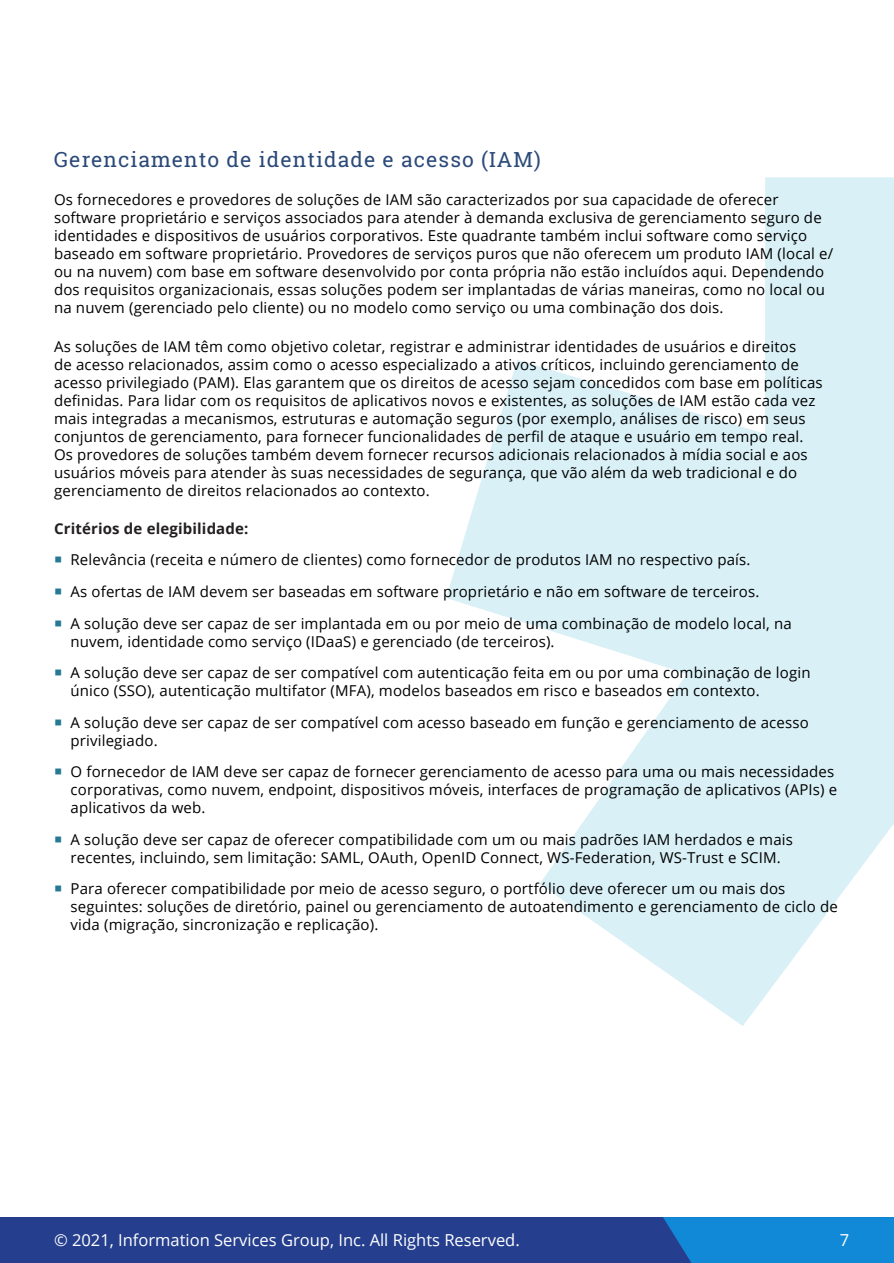
<style>
.page{position:relative;width:894px;height:1263px;background:#fff}
.page>*{position:absolute;margin:0;border:0;box-sizing:border-box;transform-origin:0 0}
.Body_Copy{font:21px "Roboto Slab";letter-spacing:.05em;color:#2b4a79}
.t1{font:16.5px "Open Sans";color:#fff}
.Body_Copy-2{font:15px/18px "Open Sans";letter-spacing:.01em;color:#000}
.Body_Copy-3{font:700 15px "Open Sans";letter-spacing:.01em;color:#231f20}
</style>
<div class="page">
<div style="left:0;top:1217px;width:893px;height:46px;background:#253f8e"></div>
<div style="left:663px;top:1217px;width:230px;height:46px;background:#1289d7"></div>
<svg style="left:446px;top:177px;width:447px;height:849px;fill:#d9f0f6"></svg>
<p class="Body_Copy" style="left:54px;top:145px;width:488px">Gerenciamento de identidade e acesso (IAM)</p>
<p class="Body_Copy-2" style="left:54px;top:190px;width:780px">Os fornecedores e provedores de soluções de IAM são caracterizados por sua capacidade de oferecer software proprietário e serviços associados para atender à demanda exclusiva de gerenciamento seguro de identidades e dispositivos de usuários corporativos. Este quadrante também inclui software como serviço baseado em software proprietário. Provedores de serviços puros que não oferecem um produto IAM (local e/ ou na nuvem) com base em software desenvolvido por conta própria não estão incluídos aqui. Dependendo dos requisitos organizacionais, essas soluções podem ser implantadas de várias maneiras, como no local ou na nuvem (gerenciado pelo cliente) ou no modelo como serviço ou uma combinação dos dois.</p>
<p class="Body_Copy-2" style="left:54px;top:337px;width:770px">As soluções de IAM têm como objetivo coletar, registrar e administrar identidades de usuários e direitos<br>de acesso relacionados, assim como o acesso especializado a ativos críticos, incluindo gerenciamento de acesso privilegiado (PAM). Elas garantem que os direitos de acesso sejam concedidos com base em políticas definidas. Para lidar com os requisitos de aplicativos novos e existentes, as soluções de IAM estão cada vez mais integradas a mecanismos, estruturas e automação seguros (por exemplo, análises de risco) em seus conjuntos de gerenciamento, para fornecer funcionalidades de perfil de ataque e usuário em tempo real.<br>Os provedores de soluções também devem fornecer recursos adicionais relacionados à mídia social e aos usuários móveis para atender às suas necessidades de segurança, que vão além da web tradicional e do gerenciamento de direitos relacionados ao contexto.</p>
<p class="Body_Copy-3" style="left:54px;top:518px;width:196px">Critérios de elegibilidade:</p>
<p class="Body_Copy-2" style="left:70px;top:550px;width:681px">Relevância (receita e número de clientes) como fornecedor de produtos IAM no respectivo país.</p>
<p class="Body_Copy-2" style="left:70px;top:582px;width:690px">As ofertas de IAM devem ser baseadas em software proprietário e não em software de terceiros.</p>
<p class="Body_Copy-2" style="left:70px;top:613px;width:722px">A solução deve ser capaz de ser implantada em ou por meio de uma combinação de modelo local, na nuvem, identidade como serviço (IDaaS) e gerenciado (de terceiros).</p>
<p class="Body_Copy-2" style="left:70px;top:663px;width:741px">A solução deve ser capaz de ser compatível com autenticação feita em ou por uma combinação de login único (SSO), autenticação multifator (MFA), modelos baseados em risco e baseados em contexto.</p>
<p class="Body_Copy-2" style="left:70px;top:712px;width:739px">A solução deve ser capaz de ser compatível com acesso baseado em função e gerenciamento de acesso privilegiado.</p>
<p class="Body_Copy-2" style="left:70px;top:762px;width:767px">O fornecedor de IAM deve ser capaz de fornecer gerenciamento de acesso para uma ou mais necessidades corporativas, como nuvem, endpoint, dispositivos móveis, interfaces de programação de aplicativos (APIs) e aplicativos da web.</p>
<p class="Body_Copy-2" style="left:70px;top:829px;width:723px">A solução deve ser capaz de oferecer compatibilidade com um ou mais padrões IAM herdados e mais recentes, incluindo, sem limitação: SAML, OAuth, OpenID Connect, WS-Federation, WS-Trust e SCIM.</p>
<p class="Body_Copy-2" style="left:70px;top:879px;width:768px">Para oferecer compatibilidade por meio de acesso seguro, o portfólio deve oferecer um ou mais dos seguintes: soluções de diretório, painel ou gerenciamento de autoatendimento e gerenciamento de ciclo de vida (migração, sincronização e replicação).</p>
<p class="t1" style="left:54px;top:1229px;width:467px">© 2021, Information Services Group, Inc. All Rights Reserved.</p>
<p class="t1" style="left:839px;top:1229px;width:11px">7</p>
</div>
